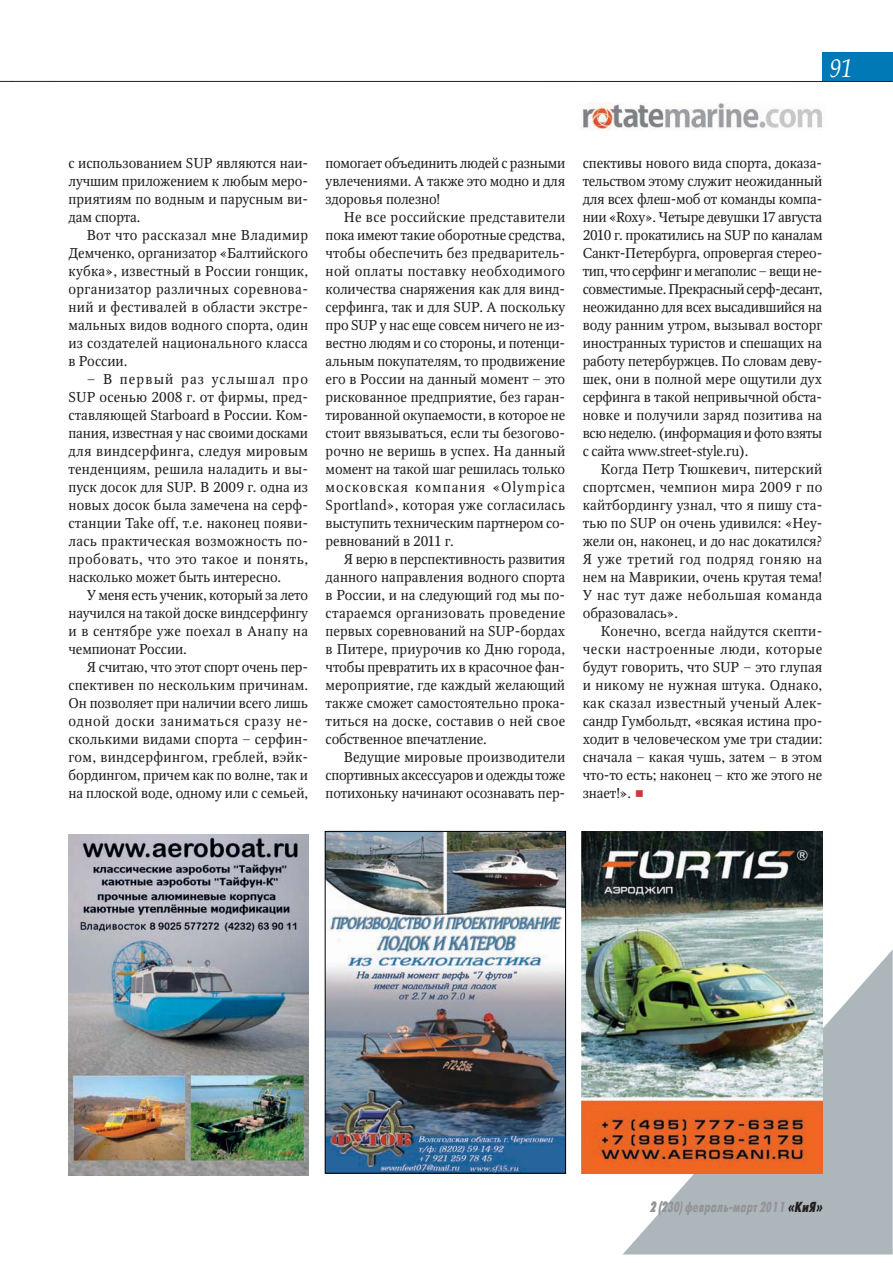
<style>
.page{position:relative;width:893px;height:1263px;background:#fff}
.page>*{position:absolute;margin:0;border:0;box-sizing:border-box;transform-origin:0 0}
.t1{font:italic 26.25px "Palatino Linotype";color:#fff;scale:.9 1}
.t2{font:italic 14.55px "Futuris X Cond C";color:#939598;scale:.9 1}
.t3{font:14.1px/18px "Octava C";letter-spacing:-.01em;color:#231f20;text-align:justify}
.s1{color:#d23439}
.s2{color:#231f20}
</style>
<div class="page">
<svg style="left:0;top:81px;width:12px;height:1px"></svg>
<div style="left:822px;top:52px;width:70px;height:29px;background:#0079b6"></div>
<hr style="left:12px;top:81px;width:881px;height:1px;background:#231f20">
<svg style="left:622px;top:949px;width:271px;height:305px;background:#bac1c4"></svg>
<img style="left:327px;top:833px;width:237px;height:338px">
<div style="left:325px;top:831px;width:241px;height:342px;border:1px solid #000"></div>
<img style="left:582px;top:831px;width:240px;height:342px">
<img style="left:69px;top:834px;width:239px;height:342px">
<img style="left:582px;top:103px;width:241px;height:28px">
<h1 class="t1" style="left:830px;top:53px;width:27px">91</h1>
<p class="t3" style="left:69px;top:154px;width:241px">c использованием SUP являются наи&shy;лучшим приложением к любым меро&shy;приятиям по водным и парусным ви&shy;дам спорта.</p>
<p class="t3" style="left:69px;top:226px;width:241px;text-indent:18px">Вот что рассказал мне Владимир Демченко, организатор «Балтийского кубка», известный в России гонщик, организатор различных соревнова&shy;ний и фестивалей в области экстре&shy;мальных видов водного спорта, один из создателей национального класса в России.</p>
<p class="t3" style="left:69px;top:370px;width:241px;text-indent:18px">– В первый раз услышал про SUP осенью 2008 г. от фирмы, пред&shy;ставляющей Starboard в России. Ком&shy;пания, известная у нас своими досками для виндсерфинга, следуя мировым тенденциям, решила наладить и вы&shy;пуск досок для SUP. В 2009 г. одна из новых досок была замечена на серф&shy;станции Take off, т.е. наконец появи&shy;лась практическая возможность по&shy;пробовать, что это такое и понять, насколько может быть интересно.</p>
<p class="t3" style="left:69px;top:586px;width:241px;text-indent:18px">У меня есть ученик, который за лето научился на такой доске виндсерфингу и в сентябре уже поехал в Анапу на чемпионат России.</p>
<p class="t3" style="left:69px;top:658px;width:241px;text-indent:18px">Я считаю, что этот спорт очень пер&shy;спективен по нескольким причинам.<br>Он позволяет при наличии всего лишь одной доски заниматься сразу не&shy;сколькими видами спорта – серфин&shy;гом, виндсерфингом, греблей, вэйк&shy;бордингом, причем как по волне, так и на плоской воде, одному или с семьей,</p>
<p class="t3" style="left:326px;top:154px;width:241px">помогает объединить людей с разными увлечениями. А также это модно и для здоровья полезно!</p>
<p class="t3" style="left:326px;top:208px;width:241px;text-indent:18px">Не все российские представители пока имеют такие оборотные средства, чтобы обеспечить без предваритель&shy;ной оплаты поставку необходимого количества снаряжения как для винд&shy;серфинга, так и для SUP. А поскольку про SUP у нас еще совсем ничего не из&shy;вестно людям и со стороны, и потенци&shy;альным покупателям, то продвижение его в России на данный момент – это рискованное предприятие, без гаран&shy;тированной окупаемости, в которое не стоит ввязываться, если ты безогово&shy;рочно не веришь в успех. На данный момент на такой шаг решилась только московская компания «Olympica Sportland», которая уже согласилась выступить техническим партнером со&shy;ревнований в 2011 г.</p>
<p class="t3" style="left:326px;top:550px;width:241px;text-indent:18px">Я верю в перспективность развития данного направления водного спорта в России, и на следующий год мы по&shy;стараемся организовать проведение первых соревнований на SUP-бордах в Питере, приурочив ко Дню города, чтобы превратить их в красочное фан&shy;мероприятие, где каждый желающий также сможет самостоятельно прока&shy;титься на доске, составив о ней свое собственное впечатление.</p>
<p class="t3" style="left:326px;top:748px;width:241px;text-indent:18px">Ведущие мировые производители спортивных аксессуаров и одежды тоже потихоньку начинают осознавать пер-</p>
<p class="t3" style="left:583px;top:154px;width:241px">спективы нового вида спорта, доказа&shy;тельством этому служит неожиданный для всех флеш-моб от команды компа&shy;нии «Roxy». Четыре девушки 17 августа 2010 г. прокатились на SUP по каналам Санкт-Петербурга, опровергая стерео&shy;тип, что серфинг и мегаполис – вещи не&shy;совместимые. Прекрасный серф-десант, неожиданно для всех высадившийся на воду ранним утром, вызывал восторг иностранных туристов и спешащих на работу петербуржцев. По словам деву&shy;шек, они в полной мере ощутили дух серфинга в такой непривычной обста&shy;новке и получили заряд позитива на всю неделю. (информация и фото взяты с сайта www.street-style.ru).</p>
<p class="t3" style="left:583px;top:460px;width:241px;text-indent:18px">Когда Петр Тюшкевич, питерский спортсмен, чемпион мира 2009 г по кайтбордингу узнал, что я пишу ста&shy;тью по SUP он очень удивился: «Неу&shy;жели он, наконец, и до нас докатился?<br>Я уже третий год подряд гоняю на нем на Маврикии, очень крутая тема!<br>У нас тут даже небольшая команда образовалась».</p>
<p class="t3" style="left:583px;top:622px;width:241px;text-indent:18px">Конечно, всегда найдутся скепти&shy;чески настроенные люди, которые будут говорить, что SUP – это глупая и никому не нужная штука. Однако, как сказал известный ученый Алек&shy;сандр Гумбольдт, «всякая истина про&shy;ходит в человеческом уме три стадии: сначала – какая чушь, затем – в этом что-то есть; наконец – кто же этого не знает!». <span class="s1">▪</span></p>
<p class="t2" style="left:650px;top:1199px;width:196px">2 (230)февраль-март2011 <span class="s2">«КиЯ»</span></p>
</div>
